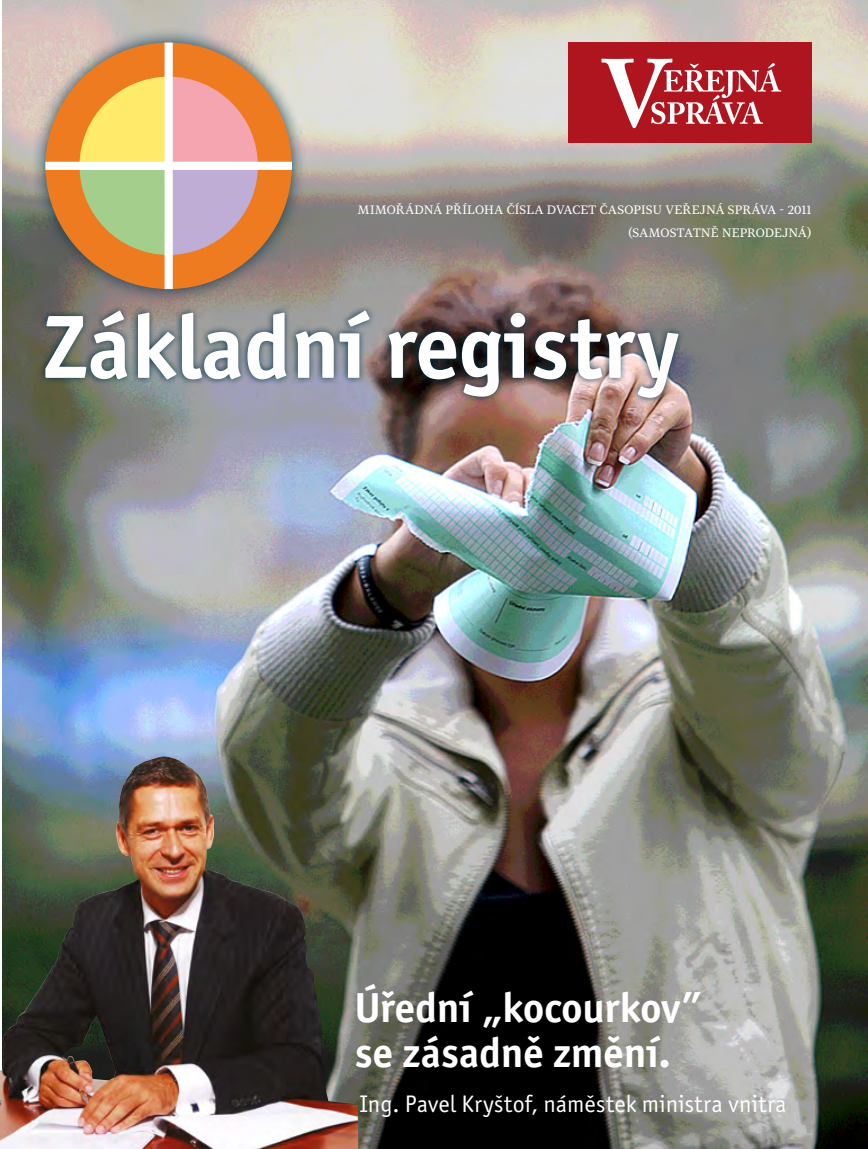
<style>
.page{position:relative;width:868px;height:1149px;background:#fff}
.page>*{position:absolute;margin:0;border:0;box-sizing:border-box;transform-origin:0 0}
.t1{font:700 42px/45px "Officina Sans Itc TOT";color:#fff}
.t2{font:24px "Officina Sans Itc TOT";letter-spacing:.015em;color:#fff}
.t3{font:12px/23px "Tabac G3";letter-spacing:.02em;color:#fff;text-align:right}
</style>
<div class="page">
<img style="left:3px;top:0;width:864px;height:1148px">
<img style="left:0;top:756px;width:358px;height:392px">
<div style="left:30px;top:27px;width:278px;height:277px;background:#003349;opacity:.85"></div>
<svg style="left:45px;top:43px;width:247px;height:246px;background:#d4a375"></svg>
<div style="left:568px;top:43px;width:243px;height:100px;background:#af151e"></div>
<svg style="left:601px;top:59px;width:180px;height:69px"></svg>
<div style="left:38px;top:304px;width:646px;height:101px;background:#003149;opacity:.91"></div>
<img style="left:45px;top:310px;width:633px;height:88px">
<p class="t3" style="left:358px;top:198px;width:454px">MIMOŘÁDNÁ PŘÍLOHA ČÍSLA DVACET ČASOPISU VEŘEJNÁ SPRÁVA - 2011 (SAMOSTATNĚ NEPRODEJNÁ)</p>
<h1 class="t1" style="left:354px;top:984px;width:349px">Úřední „kocourkov” se zásadně změní.</h1>
<h2 class="t2" style="left:360px;top:1089px;width:428px">Ing. Pavel Kryštof, náměstek ministra vnitra</h2>
</div>
